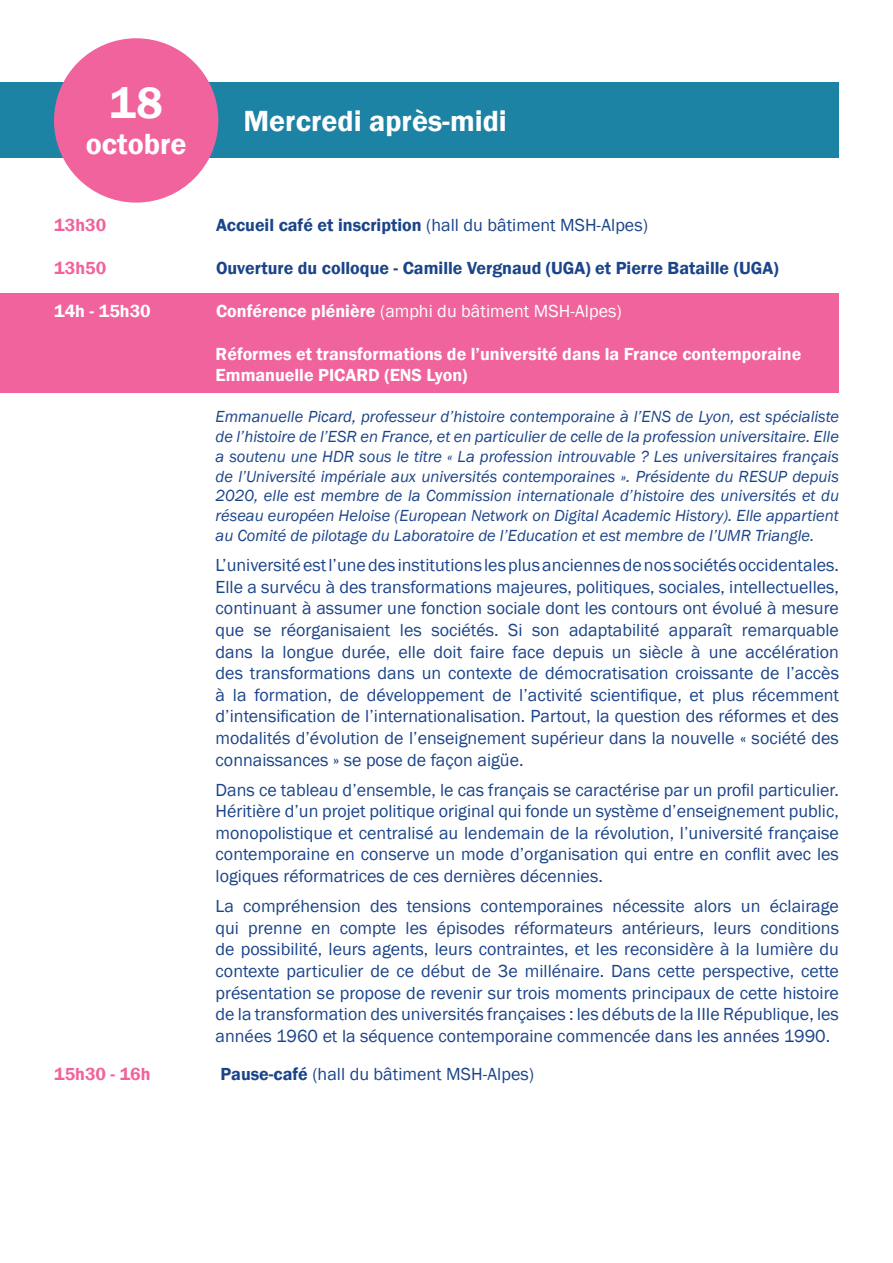
<style>
.page{position:relative;width:893px;height:1263px;background:#fff}
.page>*{position:absolute;margin:0;border:0;box-sizing:border-box;transform-origin:0 0}
.t1{font:600 45px "Franklin Gothic";color:#fff}
.t2{font:600 30px "Franklin Gothic";color:#fff}
.t3{font:18px/21.6px "Franklin Gothic";color:#1b4489;text-align:justify}
.t4{font:600 18px/21.6px "Franklin Gothic";color:#fff}
.t5{font:600 18px "Franklin Gothic";color:#1b4489}
.t6{font:18px "Franklin Gothic";color:#fff}
.t7{font:600 18px "Franklin Gothic";color:#f0639c}
.t8{font:italic 16.5px/19.8px "Franklin Gothic";color:#1b4489;text-align:justify}
.s1{font-weight:600}
</style>
<div class="page">
<div style="left:0;top:293px;width:839px;height:100px;background:#f0639c"></div>
<div style="left:0;top:83px;width:839px;height:75px;background:#1c83a5"></div>
<div style="left:54px;top:38px;width:164px;height:165px;background:#f0639c;border-radius:50%"></div>
<h1 class="t1" style="left:109px;top:75px;width:55px">18</h1>
<h2 class="t2" style="left:86px;top:126px;width:102px">octobre</h2>
<h2 class="t2" style="left:243px;top:102px;width:265px">Mercredi après-midi</h2>
<p class="t7" style="left:54px;top:214px;width:54px">13h30</p>
<p class="t3" style="left:216px;top:215px;width:433px"><span class="s1">Accueil café et inscription</span> (hall du bâtiment MSH-Alpes)</p>
<p class="t7" style="left:54px;top:257px;width:54px">13h50</p>
<p class="t5" style="left:216px;top:257px;width:564px">Ouverture du colloque - Camille Vergnaud (UGA) et Pierre Bataille (UGA)</p>
<p class="t4" style="left:54px;top:300px;width:98px">14h - 15h30</p>
<p class="t6" style="left:216px;top:299px;width:407px"><span class="s1">Conférence plénière</span> (amphi du bâtiment MSH-Alpes)</p>
<p class="t4" style="left:216px;top:343px;width:587px">Réformes et transformations de l’université dans la France contemporaine<br>Emmanuelle PICARD (ENS Lyon)</p>
<p class="t8" style="left:216px;top:407px;width:625px">Emmanuelle Picard, professeur d’histoire contemporaine à l’ENS de Lyon, est spécialiste de l’histoire de l’ESR en France, et en particulier de celle de la profession universitaire. Elle a soutenu une HDR sous le titre « La profession introuvable ? Les universitaires français de l’Université impériale aux universités contemporaines ». Présidente du RESUP depuis 2020, elle est membre de la Commission internationale d’histoire des universités et du réseau européen Heloise (European Network on Digital Academic History). Elle appartient au Comité de pilotage du Laboratoire de l’Education et est membre de l’UMR Triangle.</p>
<p class="t3" style="left:216px;top:555px;width:625px">L’université est l’une des institutions les plus anciennes de nos sociétés occidentales.<br>Elle a survécu à des transformations majeures, politiques, sociales, intellectuelles, continuant à assumer une fonction sociale dont les contours ont évolué à mesure que se réorganisaient les sociétés. Si son adaptabilité apparaît remarquable dans la longue durée, elle doit faire face depuis un siècle à une accélération des transformations dans un contexte de démocratisation croissante de l’accès à la formation, de développement de l’activité scientifique, et plus récemment d’intensification de l’internationalisation. Partout, la question des réformes et des modalités d’évolution de l’enseignement supérieur dans la nouvelle « société des connaissances » se pose de façon aigüe.</p>
<p class="t3" style="left:216px;top:779px;width:625px">Dans ce tableau d’ensemble, le cas français se caractérise par un profil particulier.<br>Héritière d’un projet politique original qui fonde un système d’enseignement public, monopolistique et centralisé au lendemain de la révolution, l’université française contemporaine en conserve un mode d’organisation qui entre en conflit avec les logiques réformatrices de ces dernières décennies.</p>
<p class="t3" style="left:216px;top:896px;width:625px">La compréhension des tensions contemporaines nécessite alors un éclairage qui prenne en compte les épisodes réformateurs antérieurs, leurs conditions de possibilité, leurs agents, leurs contraintes, et les reconsidère à la lumière du contexte particulier de ce début de 3e millénaire. Dans cette perspective, cette présentation se propose de revenir sur trois moments principaux de cette histoire de la transformation des universités françaises : les débuts de la IIIe République, les années 1960 et la séquence contemporaine commencée dans les années 1990.</p>
<p class="t7" style="left:54px;top:1063px;width:98px">15h30 - 16h</p>
<p class="t3" style="left:221px;top:1064px;width:315px"><span class="s1">Pause-café</span> (hall du bâtiment MSH-Alpes)</p>
</div>
